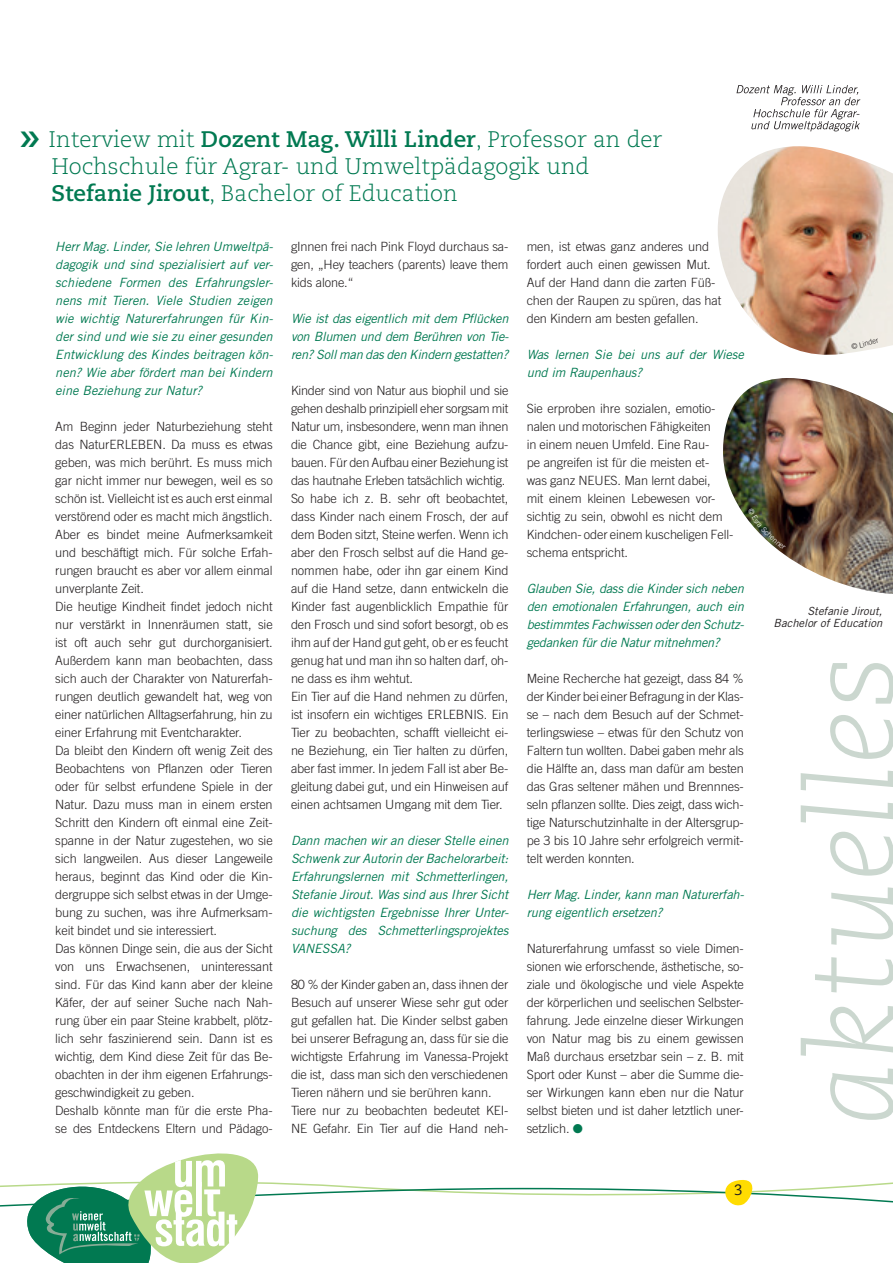
<style>
.page{position:relative;width:893px;height:1263px;background:#fff}
.page>*{position:absolute;margin:0;border:0;box-sizing:border-box;transform-origin:0 0}
.t1{font:italic 300 120px "Caecilia LT Std";letter-spacing:.01em;color:#cbd7cf}
.t2{font:300 22.5px/27px "Caecilia LT Std";color:#017951}
.t3{font:15px "Caecilia LT Std";color:#231f20}
.t4{font:300 12.75px/18px "Trade Gothic";letter-spacing:-.01em;color:#231f20}
.t5{font:italic 12.75px/18px "Trade Gothic";letter-spacing:-.01em;color:#017951;text-align:justify}
.t6{font:italic 11.25px/12px "Trade Gothic";color:#231f20;text-align:right}
.s1{font-weight:700}
.s2{color:#017951}
</style>
<div class="page">
<img style="left:718px;top:146px;width:175px;height:162px">
<svg style="left:736px;top:85px;width:124px;height:46px"></svg>
<svg style="left:0;top:1153px;width:893px;height:110px"></svg>
<svg style="left:743px;top:308px;width:150px;height:47px"></svg>
<img style="left:723px;top:378px;width:170px;height:216px">
<svg style="left:748px;top:508px;width:38px;height:42px"></svg>
<svg style="left:852px;top:338px;width:27px;height:11px"></svg>
<h2 class="t2" style="left:49px;top:127px;width:615px">Interview mit <span class="s1">Dozent Mag. Willi Linder</span>, Professor an der<br>Hochschule für Agrar- und Umweltpädagogik und<br><span class="s1">Stefanie Jirout</span>, Bachelor of Education</h2>
<p class="t5" style="left:55px;top:237px;width:219px">Herr Mag. Linder, Sie lehren Umweltpä&shy;dagogik und sind spezialisiert auf ver&shy;schiedene Formen des Erfahrungsler&shy;nens mit Tieren. Viele Studien zeigen wie wichtig Naturerfahrungen für Kin&shy;der sind und wie sie zu einer gesunden Entwicklung des Kindes beitragen kön&shy;nen? Wie aber fördert man bei Kindern eine Beziehung zur Natur?</p>
<p class="t4" style="left:55px;top:417px;width:219px">Am Beginn jeder Naturbeziehung steht das NaturERLEBEN. Da muss es etwas geben, was mich berührt. Es muss mich gar nicht immer nur bewegen, weil es so schön ist. Vielleicht ist es auch erst einmal verstörend oder es macht mich ängstlich.<br>Aber es bindet meine Aufmerksamkeit und beschäftigt mich. Für solche Erfah&shy;rungen braucht es aber vor allem einmal unverplante Zeit.<br>Die heutige Kindheit findet jedoch nicht nur verstärkt in Innenräumen statt, sie ist oft auch sehr gut durchorganisiert.<br>Außerdem kann man beobachten, dass sich auch der Charakter von Naturerfah&shy;rungen deutlich gewandelt hat, weg von einer natürlichen Alltagserfahrung, hin zu einer Erfahrung mit Eventcharakter.<br>Da bleibt den Kindern oft wenig Zeit des Beobachtens von Pflanzen oder Tieren oder für selbst erfundene Spiele in der Natur. Dazu muss man in einem ersten Schritt den Kindern oft einmal eine Zeit&shy;spanne in der Natur zugestehen, wo sie sich langweilen. Aus dieser Langeweile heraus, beginnt das Kind oder die Kin&shy;dergruppe sich selbst etwas in der Umge&shy;bung zu suchen, was ihre Aufmerksam&shy;keit bindet und sie interessiert.<br>Das können Dinge sein, die aus der Sicht von uns Erwachsenen, uninteressant sind. Für das Kind kann aber der kleine Käfer, der auf seiner Suche nach Nah&shy;rung über ein paar Steine krabbelt, plötz&shy;lich sehr faszinierend sein. Dann ist es wichtig, dem Kind diese Zeit für das Be&shy;obachten in der ihm eigenen Erfahrungs&shy;geschwindigkeit zu geben.<br>Deshalb könnte man für die erste Pha&shy;se des Entdeckens Eltern und Pädago-</p>
<p class="t4" style="left:291px;top:237px;width:219px;text-align:justify">gInnen frei nach Pink Floyd durchaus sa&shy;gen, „Hey teachers (parents) leave them kids alone.“</p>
<p class="t5" style="left:291px;top:309px;width:219px">Wie ist das eigentlich mit dem Pflücken von Blumen und dem Berühren von Tie&shy;ren? Soll man das den Kindern gestatten?</p>
<p class="t4" style="left:291px;top:381px;width:219px">Kinder sind von Natur aus biophil und sie gehen deshalb prinzipiell eher sorgsam mit Natur um, insbesondere, wenn man ihnen die Chance gibt, eine Beziehung aufzu&shy;bauen. Für den Aufbau einer Beziehung ist das hautnahe Erleben tatsächlich wichtig.<br>So habe ich z. B. sehr oft beobachtet, dass Kinder nach einem Frosch, der auf dem Boden sitzt, Steine werfen. Wenn ich aber den Frosch selbst auf die Hand ge&shy;nommen habe, oder ihn gar einem Kind auf die Hand setze, dann entwickeln die Kinder fast augenblicklich Empathie für den Frosch und sind sofort besorgt, ob es ihm auf der Hand gut geht, ob er es feucht genug hat und man ihn so halten darf, oh&shy;ne dass es ihm wehtut.<br>Ein Tier auf die Hand nehmen zu dürfen, ist insofern ein wichtiges ERLEBNIS. Ein Tier zu beobachten, schafft vielleicht ei&shy;ne Beziehung, ein Tier halten zu dürfen, aber fast immer. In jedem Fall ist aber Be&shy;gleitung dabei gut, und ein Hinweisen auf einen achtsamen Umgang mit dem Tier.</p>
<p class="t5" style="left:291px;top:831px;width:219px">Dann machen wir an dieser Stelle einen Schwenk zur Autorin der Bachelorarbeit:<br>Erfahrungslernen mit Schmetterlingen, Stefanie Jirout. Was sind aus Ihrer Sicht die wichtigsten Ergebnisse Ihrer Unter&shy;suchung des Schmetterlingsprojektes VANESSA?</p>
<p class="t4" style="left:291px;top:975px;width:219px">80 % der Kinder gaben an, dass ihnen der Besuch auf unserer Wiese sehr gut oder gut gefallen hat. Die Kinder selbst gaben bei unserer Befragung an, dass für sie die wichtigste Erfahrung im Vanessa-Projekt die ist, dass man sich den verschiedenen Tieren nähern und sie berühren kann.<br>Tiere nur zu beobachten bedeutet KEI-NE Gefahr. Ein Tier auf die Hand neh-</p>
<p class="t4" style="left:527px;top:237px;width:196px">men, ist etwas ganz anderes und fordert auch einen gewissen Mut.<br>Auf der Hand dann die zarten Füß&shy;chen der Raupen zu spüren, das hat den Kindern am besten gefallen.</p>
<p class="t5" style="left:527px;top:345px;width:219px">Was lernen Sie bei uns auf der Wiese und im Raupenhaus?</p>
<p class="t4" style="left:527px;top:399px;width:208px">Sie erproben ihre sozialen, emotio&shy;nalen und motorischen Fähigkeiten<br>in einem neuen Umfeld. Eine Rau-<br>pe angreifen ist für die meisten et-<br>was ganz NEUES. Man lernt dabei,<br>mit einem kleinen Lebewesen vor&shy;sichtig zu sein, obwohl es nicht dem Kindchen- oder einem kuscheligen Fell&shy;schema entspricht.</p>
<p class="t5" style="left:527px;top:579px;width:219px">Glauben Sie, dass die Kinder sich neben den emotionalen Erfahrungen, auch ein bestimmtes Fachwissen oder den Schutz&shy;gedanken für die Natur mitnehmen?</p>
<p class="t4" style="left:527px;top:669px;width:219px;text-align:justify">Meine Recherche hat gezeigt, dass 84 % der Kinder bei einer Befragung in der Klas&shy;se – nach dem Besuch auf der Schmet&shy;terlingswiese – etwas für den Schutz von Faltern tun wollten. Dabei gaben mehr als die Hälfte an, dass man dafür am besten das Gras seltener mähen und Brennnes&shy;seln pflanzen sollte. Dies zeigt, dass wich&shy;tige Naturschutzinhalte in der Altersgrup&shy;pe 3 bis 10 Jahre sehr erfolgreich vermit&shy;telt werden konnten.</p>
<p class="t5" style="left:527px;top:885px;width:219px">Herr Mag. Linder, kann man Naturerfah&shy;rung eigentlich ersetzen?</p>
<p class="t4" style="left:527px;top:939px;width:219px;text-align:justify">Naturerfahrung umfasst so viele Dimen&shy;sionen wie erforschende, ästhetische, so&shy;ziale und ökologische und viele Aspekte der körperlichen und seelischen Selbster&shy;fahrung. Jede einzelne dieser Wirkungen von Natur mag bis zu einem gewissen Maß durchaus ersetzbar sein – z. B. mit Sport oder Kunst – aber die Summe die&shy;ser Wirkungen kann eben nur die Natur selbst bieten und ist daher letztlich uner&shy;setzlich. <span class="s2">●</span> ●</p>
<p class="t3" style="left:734px;top:1181px;width:10px">3</p>
<p class="t6" style="left:774px;top:605px;width:110px">Stefanie Jirout,<br>Bachelor of Education</p>
<h1 class="t1" style="left:784px;top:1126px;width:473px;rotate:-90deg">aktuelles</h1>
</div>
